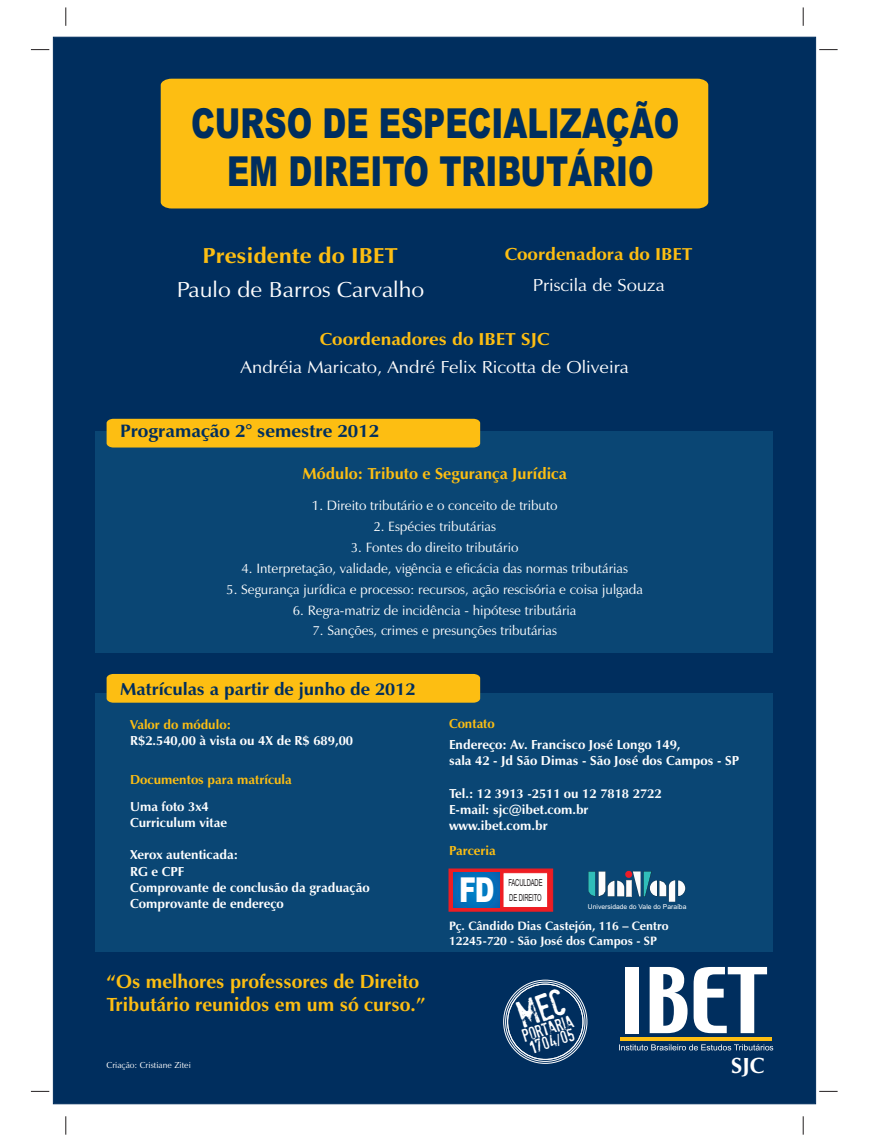
<style>
.page{position:relative;width:869px;height:1141px;background:#fff}
.page>*{position:absolute;margin:0;border:0;box-sizing:border-box;transform-origin:0 0}
.t1{font:900 41.39px/47.7px "Arial";color:#002e5e;text-align:center;scale:.74 1}
.t2{font:900 34.39px "Arial";color:#fff;scale:.74 1}
.t3{font:700 22.05px "Zap";color:#fff}
.t4{font:21.88px "Zap";color:#fff;scale:1.07 1}
.t5{font:700 21.88px "Zap";color:#fdbe12;scale:1.07 1}
.t6{font:700 19.25px/23.8px "Zap";color:#fdbe12}
.t7{font:700 18.11px "Zap";color:#002e5e;scale:1.05 1}
.t8{font:17.5px "Zap";color:#fff;scale:1.07 1}
.t9{font:700 17.5px "Zap";color:#fdbe12;scale:1.07 1}
.t10{font:700 17.5px "Zap";color:#002e5e;scale:1.05 1}
.t11{font:700 16.1px "Zap";color:#fdbe12}
.t12{font:15.75px/13.6px "Stam Pete";color:#fff}
.t13{font:13.56px "Zap";color:#fff}
.t14{font:700 13.12px/16.2px "Zap";color:#fff}
.t15{font:700 13.12px "Zap";color:#fdbe12}
.t16{font:700 12.25px/15.1px "Zap";color:#fff}
.t17{font:9.71px/14.8px "Arial";letter-spacing:-.02em;color:#231f20;scale:.6 1}
.t18{font:8.75px "Zap";color:#fff}
.t19{font:6.74px "Arial";color:#fff}
.s1{font-family:"Arial"}
</style>
<div class="page">
<div style="left:53px;top:37px;width:762px;height:1067px;background:#002e5e"></div>
<div style="left:161px;top:79px;width:547px;height:129px;background:#fdbe12"></div>
<hr style="left:620px;top:1037px;width:151px;height:3px;background:#fdbe12">
<div style="left:625px;top:967px;width:14px;height:66px;background:#fff"></div>
<svg style="left:649px;top:967px;width:38px;height:66px"></svg>
<svg style="left:693px;top:967px;width:73px;height:66px"></svg>
<svg style="left:618px;top:1044px;width:154px;height:6px"></svg>
<div style="left:96px;top:693px;width:676px;height:259px;background:#0a4674"></div>
<div style="left:107px;top:674px;width:373px;height:29px;background:#fdbe12"></div>
<div style="left:96px;top:432px;width:676px;height:221px;background:#0a4674"></div>
<div style="left:107px;top:419px;width:373px;height:29px;background:#fdbe12"></div>
<div style="left:507px;top:984px;width:75px;height:75px;border:1px solid #fff;border-radius:50%"></div>
<div style="left:503px;top:980px;width:83px;height:83px;border:1px solid #fff;border-radius:50%"></div>
<div style="left:505px;top:982px;width:79px;height:79px;border:1px solid #fff;border-radius:50%"></div>
<svg style="left:66px;top:7px;width:1px;height:19px"></svg>
<svg style="left:66px;top:1116px;width:1px;height:19px"></svg>
<svg style="left:802px;top:7px;width:1px;height:19px"></svg>
<svg style="left:802px;top:1116px;width:1px;height:19px"></svg>
<svg style="left:819px;top:1091px;width:18px;height:1px"></svg>
<svg style="left:31px;top:1091px;width:18px;height:1px"></svg>
<svg style="left:819px;top:49px;width:18px;height:1px"></svg>
<svg style="left:31px;top:49px;width:18px;height:1px"></svg>
<svg style="left:588px;top:871px;width:97px;height:31px"></svg>
<svg style="left:448px;top:869px;width:104px;height:42px;background:#9789a8"></svg>
<div style="left:515px;top:988px;width:51px;height:50px;background:#002e5e"></div>
<h1 class="t1" style="left:191px;top:104px;width:661px">CURSO DE ESPECIALIZAÇÃO<br>EM DIREITO TRIBUTÁRIO</h1>
<h3 class="t5" style="left:202px;top:247px;width:184px">Presidente do IBET</h3>
<h3 class="t4" style="left:177px;top:280px;width:233px">Paulo de Barros Carvalho</h3>
<p class="t9" style="left:504px;top:247px;width:177px">Coordenadora do IBET</p>
<p class="t8" style="left:532px;top:277px;width:125px">Priscila de Souza</p>
<p class="t9" style="left:320px;top:332px;width:216px">Coordenadores do IBET SJC</p>
<p class="t8" style="left:240px;top:359px;width:364px">Andréia Maricato, André Felix Ricotta de Oliveira</p>
<h3 class="t7" style="left:120px;top:423px;width:248px">Programação 2° semestre 2012</h3>
<p class="t11" style="left:302px;top:467px;width:265px">Módulo: Tributo e Segurança Jurídica</p>
<p class="t13" style="left:312px;top:500px;width:247px">1. Direito tributário e o conceito de tributo</p>
<p class="t13" style="left:373px;top:521px;width:124px">2. Espécies tributárias</p>
<p class="t13" style="left:350px;top:542px;width:169px">3. Fontes do direito tributário</p>
<p class="t13" style="left:241px;top:563px;width:388px">4. Interpretação, validade, vigência e eficácia das normas tributárias</p>
<p class="t13" style="left:226px;top:583px;width:418px">5. Segurança jurídica e processo: recursos, ação rescisória e coisa julgada</p>
<p class="t13" style="left:292px;top:604px;width:285px">6. Regra-matriz de incidência - hipótese tributária</p>
<p class="t13" style="left:312px;top:625px;width:246px">7. Sanções, crimes e presunções tributárias</p>
<p class="t10" style="left:120px;top:682px;width:282px">Matrículas a partir de junho de 2012</p>
<p class="t15" style="left:130px;top:719px;width:102px">Valor do módulo:</p>
<p class="t14" style="left:130px;top:733px;width:224px">R$2.540,00 à vista ou 4X de R$ 689,00</p>
<p class="t15" style="left:130px;top:774px;width:163px">Documentos para matrícula</p>
<p class="t14" style="left:130px;top:799px;width:98px">Uma foto 3x4<br>Curriculum vitae</p>
<p class="t14" style="left:130px;top:848px;width:241px">Xerox autenticada:<br>RG e CPF<br>Comprovante de conclusão da graduação<br>Comprovante de endereço</p>
<h3 class="t6" style="left:107px;top:971px;width:320px">“Os melhores professores de Direito<br>Tributário reunidos em um só curso.”</h3>
<p class="t15" style="left:449px;top:718px;width:47px">Contato</p>
<p class="t14" style="left:449px;top:737px;width:291px">Endereço: Av. Francisco José Longo 149,<br>sala 42 - Jd São Dimas - São José dos Campos - SP</p>
<p class="t14" style="left:449px;top:786px;width:214px">Tel.: 12 3913 -2511 ou 12 7818 2722<br>E-mail: sjc@ibet.com.br www.ibet.com.br</p>
<p class="t15" style="left:449px;top:845px;width:48px">Parceria</p>
<h2 class="t2" style="left:459px;top:877px;width:50px">FD</h2>
<p class="t17" style="left:508px;top:876px;width:58px">FACULDADE<br>DE DIREITO</p>
<p class="t19" style="left:587px;top:904px;width:100px">Universidade do Vale do Paraíba</p>
<p class="t16" style="left:449px;top:919px;width:221px">Pç. Cândido Dias Castejón, 116 – Centro<br>12245-720 - São José dos Campos - SP</p>
<p class="t12" style="left:521px;top:1031px;width:54px;rotate:-18deg">po tar a<br>1704<span class="s1">/</span>05</p>
<p class="t18" style="left:107px;top:1062px;width:86px">Criação: Cristiane Zitei</p>
<h3 class="t3" style="left:730px;top:1056px;width:35px">SJC</h3>
</div>
